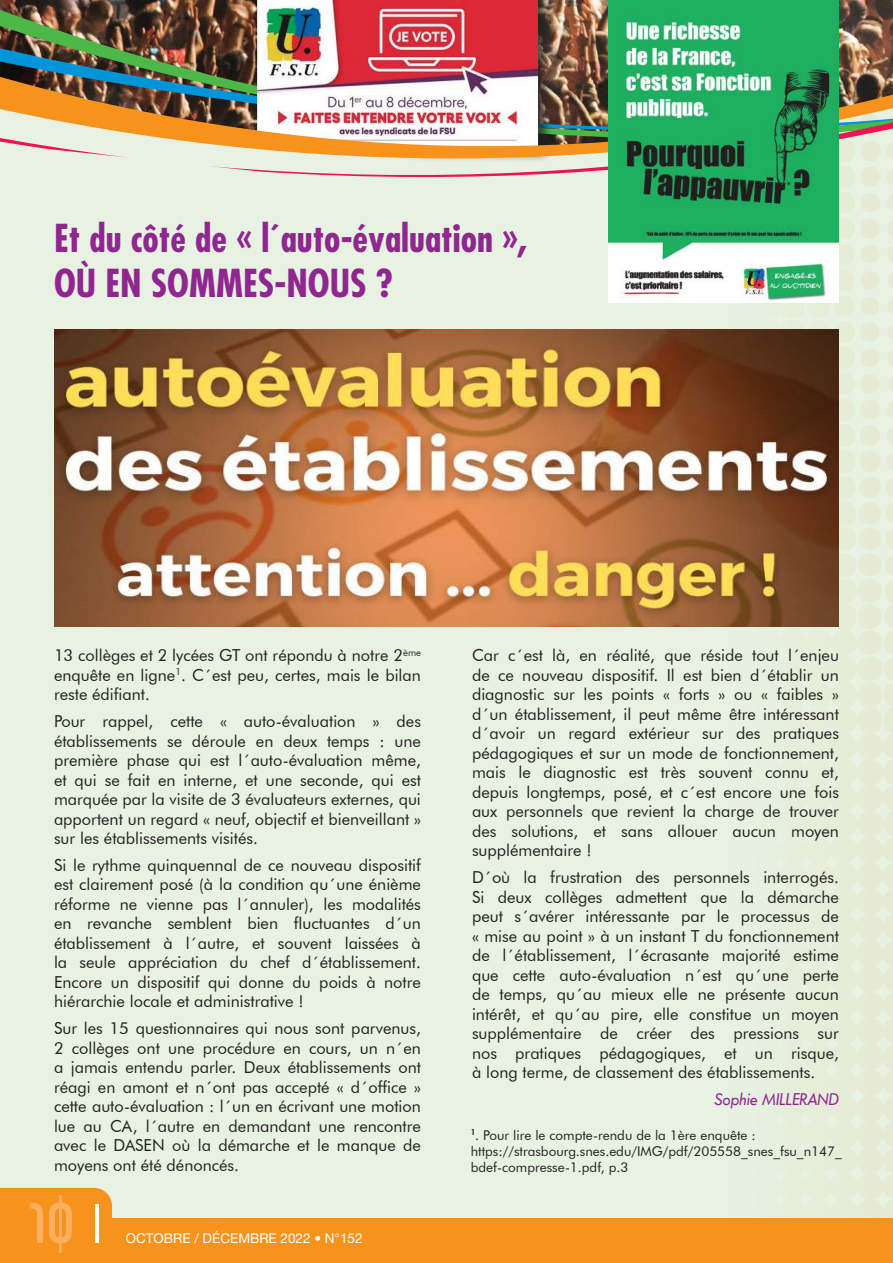
<style>
.page{position:relative;width:893px;height:1263px;background:#e7f2e2}
.page>*{position:absolute;margin:0;border:0;box-sizing:border-box;transform-origin:0 0}
.t1{font:700 67.5px "Jocelyn";color:#fab05f}
.t2{font:700 condensed 37.5px/45px "Futura";color:#90268f}
.t3{font:16.5px/19.5px "Futura BT";color:#231f20;text-align:justify}
.t4{font:italic 16.5px "Futura BQ";color:#90268f}
.t5{font:13.5px/16.2px "Futura BT";color:#231f20}
.t6{font:13.5px "Helvetica Neue LT Std";color:#fff}
.s1{font-family:"Helvetica LT";font-weight:300;font-stretch:condensed;font-size:51.3px;color:#fff}
</style>
<div class="page">
<svg style="left:710px;top:207px;width:183px;height:1012px"></svg>
<div style="left:0;top:1188px;width:112px;height:31px;background:#f7931d"></div>
<div style="left:0;top:1219px;width:893px;height:44px;background:#f7931d"></div>
<img style="left:54px;top:329px;width:785px;height:297px">
<img style="left:0;top:0;width:893px;height:186px">
<img style="left:609px;top:0;width:230px;height:303px">
<h2 class="t2" style="left:54px;top:215px;width:475px">Et du côté de « l´auto-évaluation »,<br>OÙ EN SOMMES-NOUS ?</h2>
<p class="t3" style="left:54px;top:646px;width:368px">13 collèges et 2 lycées GT ont répondu à notre 2<sup>ème </sup>enquête en ligne<sup>1</sup>. C´est peu, certes, mais le bilan reste édifiant.</p>
<p class="t3" style="left:54px;top:711px;width:368px">Pour rappel, cette « auto-évaluation » des établissements se déroule en deux temps : une première phase qui est l´auto-évaluation même, et qui se fait en interne, et une seconde, qui est marquée par la visite de 3 évaluateurs externes, qui apportent un regard « neuf, objectif et bienveillant » sur les établissements visités.</p>
<p class="t3" style="left:54px;top:855px;width:368px">Si le rythme quinquennal de ce nouveau dispositif est clairement posé (à la condition qu´une énième réforme ne vienne pas l´annuler), les modalités en revanche semblent bien fluctuantes d´un établissement à l´autre, et souvent laissées à la seule appréciation du chef d´établissement.<br>Encore un dispositif qui donne du poids à notre hiérarchie locale et administrative !</p>
<p class="t3" style="left:54px;top:1018px;width:368px">Sur les 15 questionnaires qui nous sont parvenus, 2 collèges ont une procédure en cours, un n´en a jamais entendu parler. Deux établissements ont réagi en amont et n´ont pas accepté « d´office » cette auto-évaluation : l´un en écrivant une motion lue au CA, l´autre en demandant une rencontre avec le DASEN où la démarche et le manque de moyens ont été dénoncés.</p>
<h1 class="t1" style="left:30px;top:1187px;width:75px">10 <span class="s1">I</span></h1>
<p class="t6" style="left:126px;top:1230px;width:238px">OCTOBRE / DÉCEMBRE 2022 • N°152</p>
<p class="t3" style="left:472px;top:646px;width:368px">Car c´est là, en réalité, que réside tout l´enjeu de ce nouveau dispositif. Il est bien d´établir un diagnostic sur les points « forts » ou « faibles » d´un établissement, il peut même être intéressant d´avoir un regard extérieur sur des pratiques pédagogiques et sur un mode de fonctionnement, mais le diagnostic est très souvent connu et, depuis longtemps, posé, et c´est encore une fois aux personnels que revient la charge de trouver des solutions, et sans allouer aucun moyen supplémentaire !</p>
<p class="t3" style="left:472px;top:867px;width:368px">D´où la frustration des personnels interrogés.<br>Si deux collèges admettent que la démarche peut s´avérer intéressante par le processus de « mise au point » à un instant T du fonctionnement de l´établissement, l´écrasante majorité estime que cette auto-évaluation n´est qu´une perte de temps, qu´au mieux elle ne présente aucun intérêt, et qu´au pire, elle constitue un moyen supplémentaire de créer des pressions sur nos pratiques pédagogiques, et un risque, à long terme, de classement des établissements.</p>
<p class="t4" style="left:714px;top:1090px;width:126px">Sophie MILLERAND</p>
<p class="t5" style="left:471px;top:1127px;width:373px"><sup>1</sup>. Pour lire le compte-rendu de la 1ère enquête : https://strasbourg.snes.edu/IMG/pdf/205558_snes_fsu_n147_ bdef-compresse-1.pdf, p.3</p>
</div>
